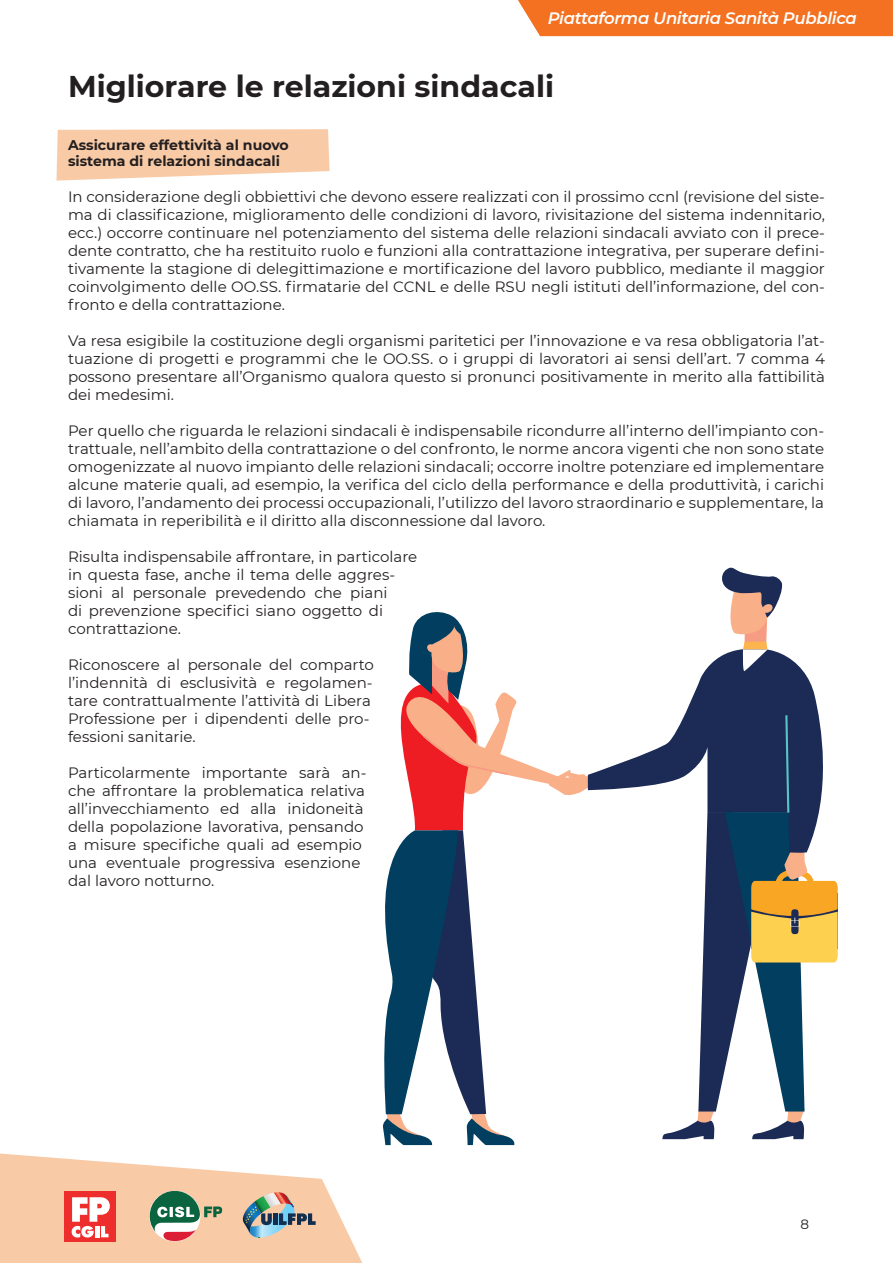
<style>
.page{position:relative;width:893px;height:1263px;background:#fff}
.page>*{position:absolute;margin:0;border:0;box-sizing:border-box;transform-origin:0 0}
.t1{font:700 30px "Montserrat";color:#231f20}
.t2{font:italic 600 16.5px "Montserrat";letter-spacing:-.02em;color:#fff}
.t3{font:15px/18px "Montserrat";color:#231f20;text-align:justify}
.t4{font:700 14.1px "Montserrat";color:#231f20}
.t5{font:13.5px "Montserrat";color:#231f20}
</style>
<div class="page">
<div style="left:518px;top:0;width:375px;height:36px;background:#f37121"></div>
<svg style="left:56px;top:129px;width:273px;height:52px;background:#f8d0b0"></svg>
<svg style="left:595px;top:654px;width:224px;height:136px"></svg>
<svg style="left:662px;top:715px;width:176px;height:424px"></svg>
<svg style="left:0;top:612px;width:595px;height:651px"></svg>
<svg style="left:722px;top:567px;width:61px;height:105px"></svg>
<p class="t2" style="left:548px;top:7px;width:310px">Piattaforma Unitaria Sanità Pubblica</p>
<p class="t1" style="left:68px;top:65px;width:488px">Migliorare le relazioni sindacali</p>
<p class="t4" style="left:68px;top:135px;width:222px">Assicurare effettività al nuovo</p>
<p class="t4" style="left:68px;top:151px;width:214px">sistema di relazioni sindacali</p>
<p class="t3" style="left:68px;top:187px;width:758px">In considerazione degli obbiettivi che devono essere realizzati con il prossimo ccnl (revisione del siste&shy;ma di classificazione, miglioramento delle condizioni di lavoro, rivisitazione del sistema indennitario, ecc.) occorre continuare nel potenziamento del sistema delle relazioni sindacali avviato con il prece&shy;dente contratto, che ha restituito ruolo e funzioni alla contrattazione integrativa, per superare defini&shy;tivamente la stagione di delegittimazione e mortificazione del lavoro pubblico, mediante il maggior coinvolgimento delle OO.SS. firmatarie del CCNL e delle RSU negli istituti dell’informazione, del con&shy;fronto e della contrattazione.</p>
<p class="t3" style="left:68px;top:331px;width:758px">Va resa esigibile la costituzione degli organismi paritetici per l’innovazione e va resa obbligatoria l’at&shy;tuazione di progetti e programmi che le OO.SS. o i gruppi di lavoratori ai sensi dell’art. 7 comma 4 possono presentare all’Organismo qualora questo si pronunci positivamente in merito alla fattibilità dei medesimi.</p>
<p class="t3" style="left:68px;top:421px;width:758px">Per quello che riguarda le relazioni sindacali è indispensabile ricondurre all’interno dell’impianto con&shy;trattuale, nell’ambito della contrattazione o del confronto, le norme ancora vigenti che non sono state omogenizzate al nuovo impianto delle relazioni sindacali; occorre inoltre potenziare ed implementare alcune materie quali, ad esempio, la verifica del ciclo della performance e della produttività, i carichi di lavoro, l’andamento dei processi occupazionali, l’utilizzo del lavoro straordinario e supplementare, la chiamata in reperibilità e il diritto alla disconnessione dal lavoro.</p>
<p class="t3" style="left:68px;top:547px;width:351px">Risulta indispensabile affrontare, in particolare</p>
<p class="t3" style="left:68px;top:565px;width:329px;text-align:left">in questa fase, anche il tema delle aggres&shy;sioni al personale prevedendo che piani di prevenzione specifici siano oggetto di contrattazione.</p>
<p class="t3" style="left:68px;top:655px;width:308px;text-align:left">Riconoscere al personale del comparto l’indennità di esclusività e regolamen&shy;tare contrattualmente l’attività di Libera Professione per i dipendenti delle pro&shy;fessioni sanitarie.</p>
<p class="t3" style="left:68px;top:763px;width:300px;text-align:left">Particolarmente importante sarà an&shy;che affrontare la problematica relativa all’invecchiamento ed alla inidoneità della popolazione lavorativa, pensando a misure specifiche quali ad esempio una eventuale progressiva esenzione dal lavoro notturno.</p>
<p class="t5" style="left:800px;top:1215px;width:10px">8</p>
</div>
